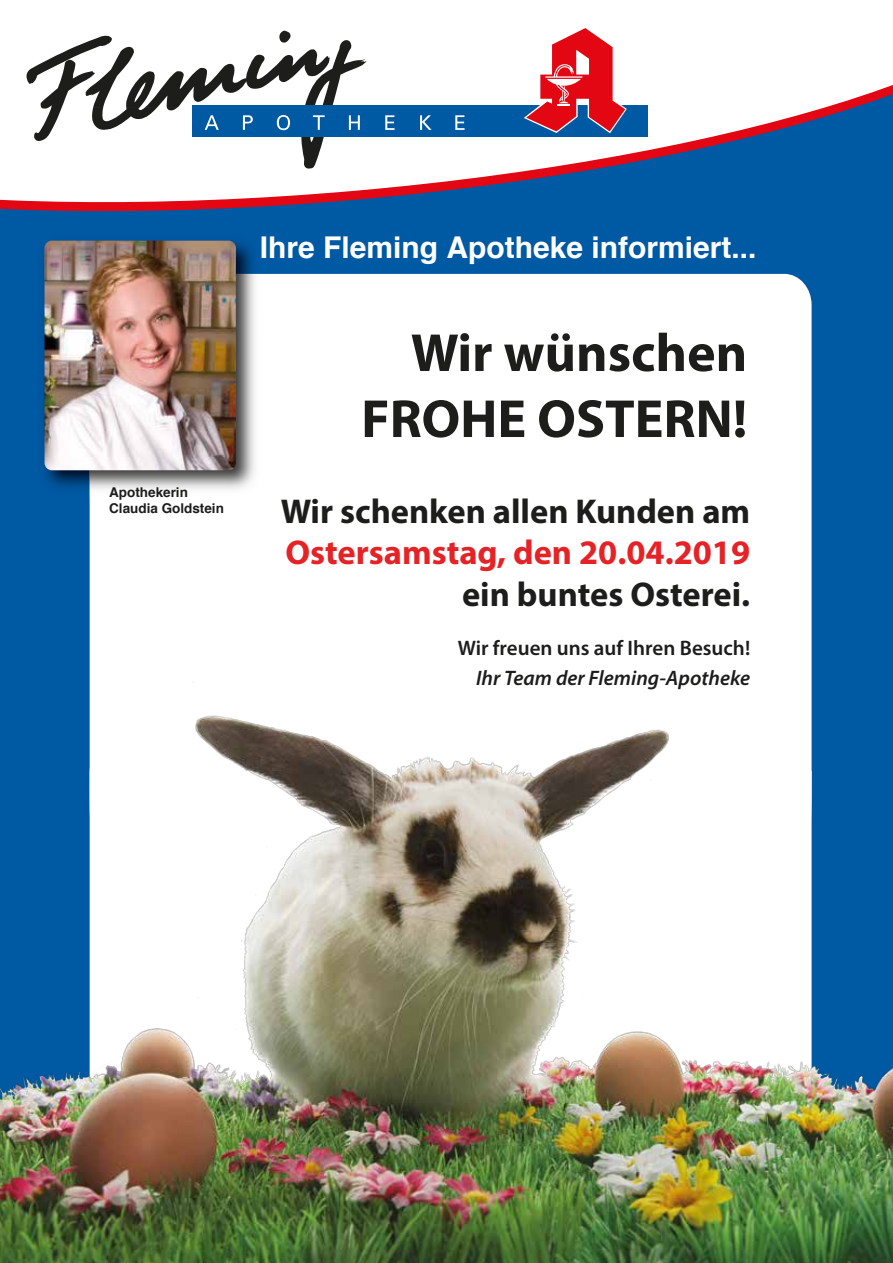
<style>
.page{position:relative;width:893px;height:1263px;background:#0059a3}
.page>*{position:absolute;margin:0;border:0;box-sizing:border-box;transform-origin:0 0}
.t1{font:700 54px/66px "Myriad Pro";color:#1d1d1b;text-align:right}
.t2{font:700 34.5px "Myriad Pro";color:#1d1d1b}
.t3{font:700 34.5px "Myriad Pro";color:#e52326}
.t4{font:700 30px "Helvetica";color:#fff}
.t5{font:600 21px "Myriad Pro";color:#1d1d1b}
.t6{font:italic 600 21px "Myriad Pro";color:#1d1d1b}
.t7{font:700 13.5px/16.2px "Helvetica";color:#1d1d1b}
</style>
<div class="page">
<svg style="left:0;top:0;width:893px;height:212px;fill:#fff"></svg>
<div style="left:192px;top:105px;width:456px;height:31px;background:#0059a3"></div>
<svg style="left:26px;top:31px;width:341px;height:138px;background:#b8c2ca"></svg>
<svg style="left:385px;top:115px;width:10px;height:15px"></svg>
<svg style="left:420px;top:115px;width:12px;height:15px"></svg>
<svg style="left:455px;top:115px;width:10px;height:15px"></svg>
<svg style="left:524px;top:26px;width:103px;height:107px;background:#d67785"></svg>
<div style="left:90px;top:274px;width:722px;height:406px;background:#fff"></div>
<img style="left:44px;top:240px;width:219px;height:257px">
<img style="left:90px;top:274px;width:173px;height:223px">
<img style="left:258px;top:315px;width:5px;height:22px">
<img style="left:45px;top:241px;width:191px;height:229px">
<img style="left:0;top:680px;width:893px;height:583px">
<p class="t7" style="left:109px;top:484px;width:116px">Apothekerin<br>Claudia Goldstein</p>
<p class="t4" style="left:260px;top:224px;width:498px">Ihre Fleming Apotheke informiert...</p>
<h1 class="t1" style="left:361px;top:318px;width:387px">Wir wünschen<br>FROHE OSTERN!</h1>
<p class="t2" style="left:281px;top:489px;width:471px">Wir schenken allen Kunden am</p>
<p class="t3" style="left:285px;top:530px;width:466px">Ostersamstag, den 20.04.2019</p>
<p class="t2" style="left:462px;top:571px;width:290px">ein buntes Osterei.</p>
<p class="t5" style="left:458px;top:634px;width:294px">Wir freuen uns auf Ihren Besuch!</p>
<p class="t6" style="left:476px;top:664px;width:275px">Ihr Team der Fleming-Apotheke</p>
</div>
